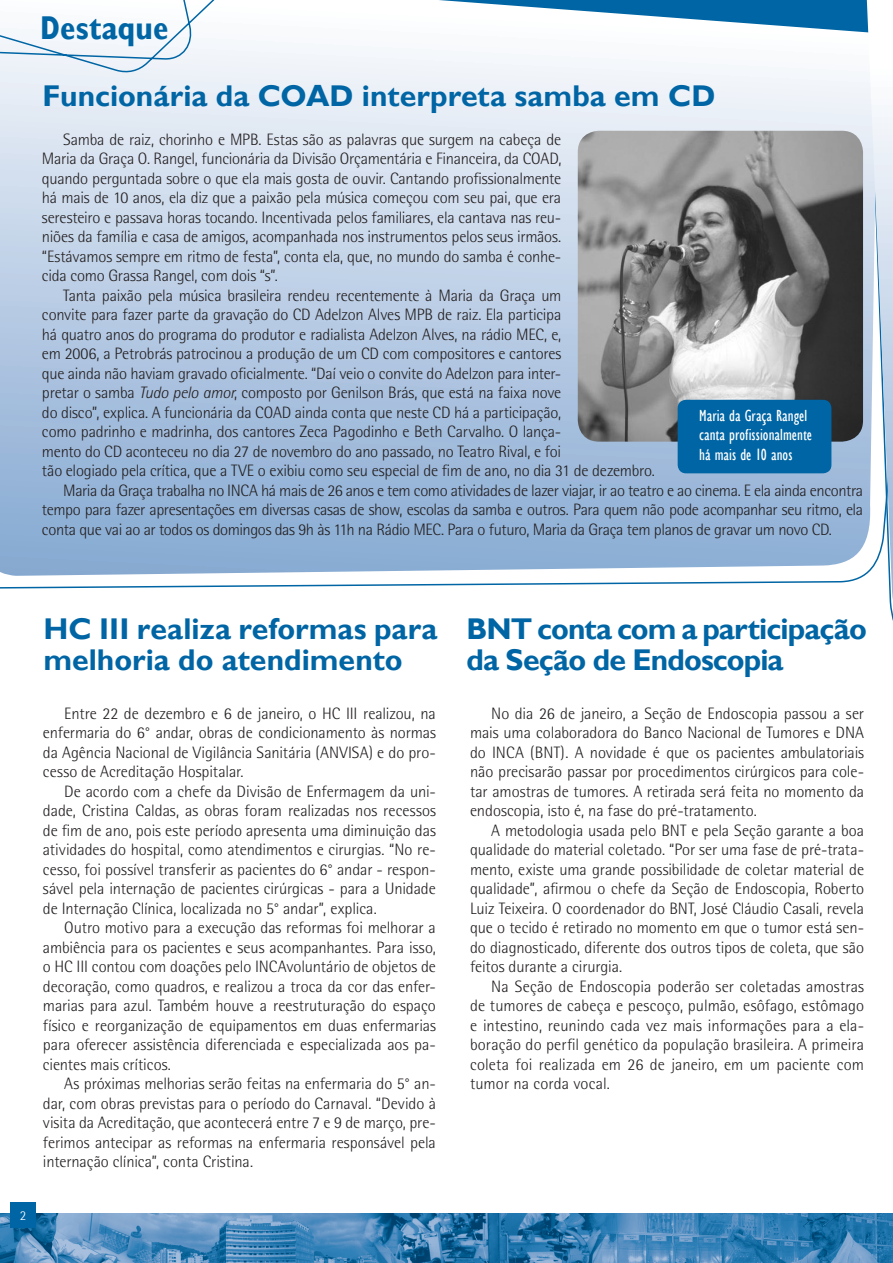
<style>
.page{position:relative;width:893px;height:1263px;background:#fff}
.page>*{position:absolute;margin:0;border:0;box-sizing:border-box;transform-origin:0 0}
.t1{font:700 33px "Gill Sans Condensed";color:#0065a4}
.Título{font:700 30px/31.5px "Gill Sans";color:#0065a4}
.Título-2{font:700 30px/31.5px "Gill Sans";letter-spacing:-.03em;color:#0065a4}
.texto_sem_keep_optio{font:300 16.5px/19.5px "Rotis Semi Sans";letter-spacing:-.015em;color:#231f20;text-align:justify}
.legendas{font:16.5px/19.5px "Gill Sans Condensed";letter-spacing:.005em;color:#fff}
.t2{font:300 13.5px "Rotis Semi Sans";color:#fff}
.s1{font-style:italic}
</style>
<div class="page">
<img style="left:0;top:1213px;width:893px;height:50px">
<div style="left:10px;top:1202px;width:26px;height:26px;background:#0065a4"></div>
<svg style="left:0;top:0;width:893px;height:621px"></svg>
<img style="left:578px;top:131px;width:285px;height:311px;border-radius:21px">
<div style="left:678px;top:400px;width:153px;height:73px;background:#0065a4;border-radius:9px"></div>
<p class="t1" style="left:40px;top:8px;width:130px">Destaque</p>
<p class="Título" style="left:43px;top:81px;width:675px">Funcionária da COAD interpreta samba em CD</p>
<p class="texto_sem_keep_optio" style="left:42px;top:129px;width:521px;text-indent:21px">Samba de raiz, chorinho e MPB. Estas são as palavras que surgem na cabeça de Maria da Graça O. Rangel, funcionária da Divisão Orçamentária e Financeira, da COAD, quando perguntada sobre o que ela mais gosta de ouvir. Cantando profissionalmente há mais de 10 anos, ela diz que a paixão pela música começou com seu pai, que era seresteiro e passava horas tocando. Incentivada pelos familiares, ela cantava nas reu&shy;niões da família e casa de amigos, acompanhada nos instrumentos pelos seus irmãos. “Estávamos sempre em ritmo de festa”, conta ela, que, no mundo do samba é conhe&shy;cida como Grassa Rangel, com dois “s”.</p>
<p class="texto_sem_keep_optio" style="left:42px;top:285px;width:614px;text-align:left;text-indent:21px">Tanta paixão pela música brasileira rendeu recentemente à Maria da Graça um<br>convite para fazer parte da gravação do CD Adelzon Alves MPB de raiz. Ela participa<br>há quatro anos do programa do produtor e radialista Adelzon Alves, na rádio MEC, e,<br>em 2006, a Petrobrás patrocinou a produção de um CD com compositores e cantores<br>que ainda não haviam gravado oficialmente. “Daí veio o convite do Adelzon para inter-<br>pretar o samba <span class="s1">Tudo pelo amor</span>, composto por Genilson Brás, que está na faixa nove<br>do disco”, explica. A funcionária da COAD ainda conta que neste CD há a participação,<br>como padrinho e madrinha, dos cantores Zeca Pagodinho e Beth Carvalho. O lança-<br>mento do CD aconteceu no dia 27 de novembro do ano passado, no Teatro Rival, e foi<br>tão elogiado pela crítica, que a TVE o exibiu como seu especial de fim de ano, no dia 31 de dezembro.</p>
<p class="texto_sem_keep_optio" style="left:42px;top:480px;width:823px;text-indent:21px">Maria da Graça trabalha no INCA há mais de 26 anos e tem como atividades de lazer viajar, ir ao teatro e ao cinema. E ela ainda encontra tempo para fazer apresentações em diversas casas de show, escolas da samba e outros. Para quem não pode acompanhar seu ritmo, ela conta que vai ao ar todos os domingos das 9h às 11h na Rádio MEC. Para o futuro, Maria da Graça tem planos de gravar um novo CD.</p>
<p class="legendas" style="left:699px;top:406px;width:114px">Maria da Graça Rangel canta profissionalmente há mais de 10 anos</p>
<p class="t2" style="left:20px;top:1208px;width:8px">2</p>
<p class="Título" style="left:43px;top:613px;width:395px">HC III realiza reformas para melhoria do atendimento</p>
<p class="texto_sem_keep_optio" style="left:43px;top:703px;width:395px;text-indent:21px">Entre 22 de dezembro e 6 de janeiro, o HC III realizou, na enfermaria do 6° andar, obras de condicionamento às normas da Agência Nacional de Vigilância Sanitária (ANVISA) e do pro&shy;cesso de Acreditação Hospitalar.</p>
<p class="texto_sem_keep_optio" style="left:43px;top:781px;width:395px;text-indent:21px">De acordo com a chefe da Divisão de Enfermagem da uni&shy;dade, Cristina Caldas, as obras foram realizadas nos recessos de fim de ano, pois este período apresenta uma diminuição das atividades do hospital, como atendimentos e cirurgias. “No re&shy;cesso, foi possível transferir as pacientes do 6° andar - respon&shy;sável pela internação de pacientes cirúrgicas - para a Unidade de Internação Clínica, localizada no 5° andar”, explica.</p>
<p class="texto_sem_keep_optio" style="left:43px;top:918px;width:395px;text-indent:21px">Outro motivo para a execução das reformas foi melhorar a ambiência para os pacientes e seus acompanhantes. Para isso, o HC III contou com doações pelo INCAvoluntário de objetos de decoração, como quadros, e realizou a troca da cor das enfer&shy;marias para azul. Também houve a reestruturação do espaço físico e reorganização de equipamentos em duas enfermarias para oferecer assistência diferenciada e especializada aos pa&shy;cientes mais críticos.</p>
<p class="texto_sem_keep_optio" style="left:43px;top:1074px;width:395px;text-indent:21px">As próximas melhorias serão feitas na enfermaria do 5° an&shy;dar, com obras previstas para o período do Carnaval. “Devido à visita da Acreditação, que acontecerá entre 7 e 9 de março, pre&shy;ferimos antecipar as reformas na enfermaria responsável pela internação clínica”, conta Cristina.</p>
<p class="Título-2" style="left:466px;top:613px;width:402px">BNT conta com a participação da Seção de Endoscopia</p>
<p class="texto_sem_keep_optio" style="left:470px;top:703px;width:396px;text-indent:21px">No dia 26 de janeiro, a Seção de Endoscopia passou a ser mais uma colaboradora do Banco Nacional de Tumores e DNA do INCA (BNT). A novidade é que os pacientes ambulatoriais não precisarão passar por procedimentos cirúrgicos para cole&shy;tar amostras de tumores. A retirada será feita no momento da endoscopia, isto é, na fase do pré-tratamento.</p>
<p class="texto_sem_keep_optio" style="left:470px;top:820px;width:396px;text-indent:21px">A metodologia usada pelo BNT e pela Seção garante a boa qualidade do material coletado. “Por ser uma fase de pré-trata&shy;mento, existe uma grande possibilidade de coletar material de qualidade”, afirmou o chefe da Seção de Endoscopia, Roberto Luiz Teixeira. O coordenador do BNT, José Cláudio Casali, revela que o tecido é retirado no momento em que o tumor está sen&shy;do diagnosticado, diferente dos outros tipos de coleta, que são feitos durante a cirurgia.</p>
<p class="texto_sem_keep_optio" style="left:470px;top:976px;width:396px;text-indent:21px">Na Seção de Endoscopia poderão ser coletadas amostras de tumores de cabeça e pescoço, pulmão, esôfago, estômago e intestino, reunindo cada vez mais informações para a ela&shy;boração do perfil genético da população brasileira. A primeira coleta foi realizada em 26 de janeiro, em um paciente com tumor na corda vocal.</p>
</div>
